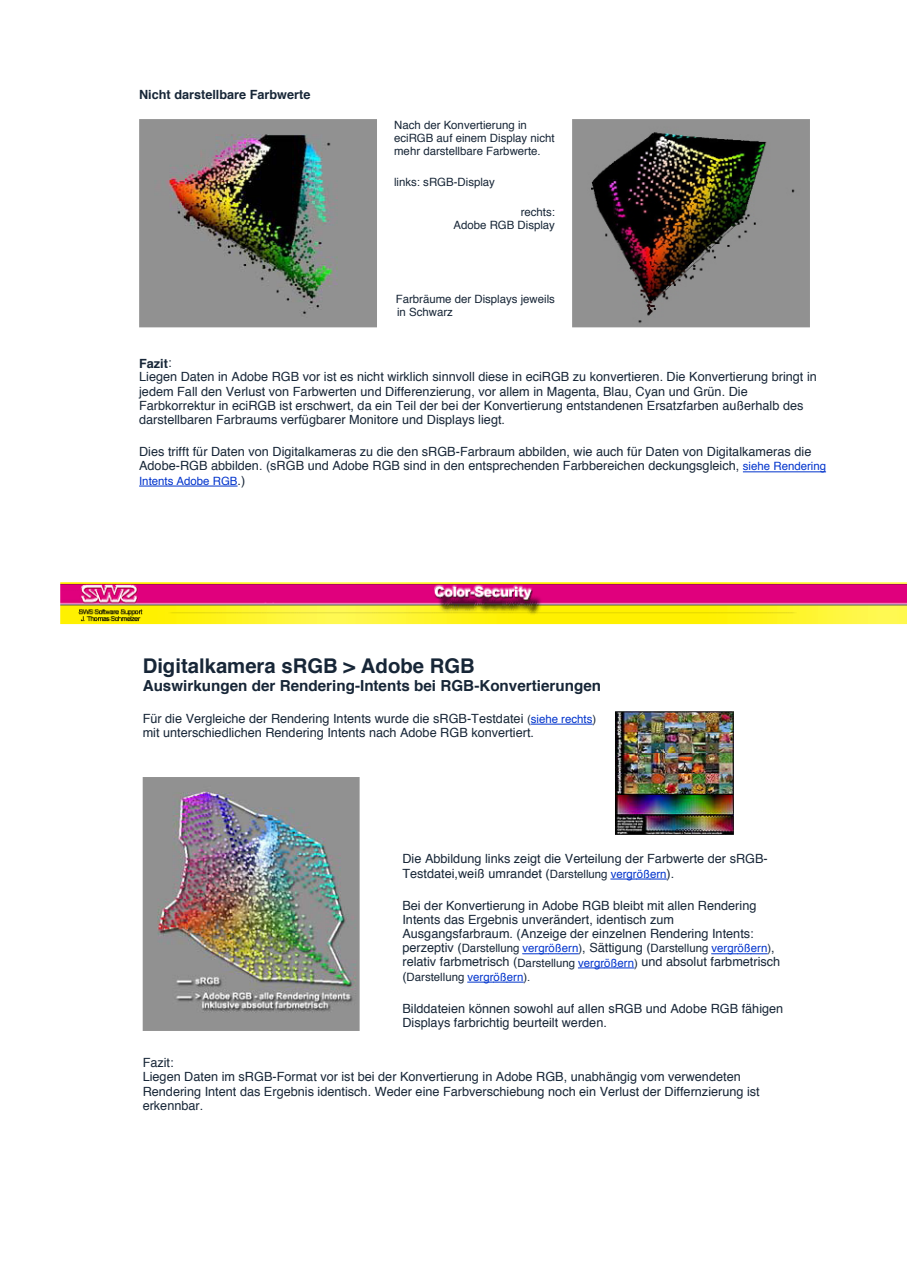
<style>
.page{position:relative;width:907px;height:1263px;background:#fff}
.page>*{position:absolute;margin:0;border:0;box-sizing:border-box;transform-origin:0 0}
.t1{font:700 20.25px "Helvetica";color:#172637}
.t2{font:700 15.15px "Helvetica";color:#172637}
.t3{font:12.75px/14.1px "Helvetica";color:#172637}
.t4{font:700 12.75px "Helvetica";color:#172637}
.t5{font:11.4px/12.8px "Helvetica";color:#172637}
.t6{font:11.4px "Helvetica";color:#03c}
.s1{font-weight:700}
.s2{font-size:11.4px;color:#03c}
.s3{font-size:12.75px;color:#172637}
.s4{font-size:11.4px}
.s5{font-size:12.75px}
.s6{color:#03c}
</style>
<div class="page">
<img style="left:139px;top:119px;width:238px;height:208px">
<img style="left:572px;top:119px;width:238px;height:208px">
<svg style="left:743px;top:472px;width:83px;height:1px"></svg>
<svg style="left:139px;top:486px;width:98px;height:1px"></svg>
<img style="left:60px;top:582px;width:847px;height:42px">
<svg style="left:531px;top:724px;width:61px;height:1px"></svg>
<img style="left:615px;top:711px;width:119px;height:124px">
<img style="left:143px;top:777px;width:216px;height:254px">
<svg style="left:610px;top:879px;width:56px;height:1px"></svg>
<svg style="left:522px;top:954px;width:56px;height:1px"></svg>
<svg style="left:711px;top:954px;width:56px;height:1px"></svg>
<svg style="left:578px;top:968px;width:56px;height:1px"></svg>
<svg style="left:467px;top:982px;width:56px;height:1px"></svg>
<p class="t4" style="left:139px;top:84px;width:173px">Nicht darstellbare Farbwerte</p>
<p class="t5" style="left:394px;top:119px;width:162px">Nach der Konvertierung in eciRGB auf einem Display nicht mehr darstellbare Farbwerte.</p>
<p class="t5" style="left:394px;top:175px;width:102px">links: sRGB-Display</p>
<p class="t5" style="left:453px;top:206px;width:103px;text-align:right">rechts:<br>Adobe RGB Display</p>
<p class="t5" style="left:396px;top:292px;width:161px">Farbräume der Displays jeweils in Schwarz</p>
<p class="t3" style="left:139px;top:356px;width:679px"><span class="s1">Fazit</span>:<br>Liegen Daten in Adobe RGB vor ist es nicht wirklich sinnvoll diese in eciRGB zu konvertieren. Die Konvertierung bringt in jedem Fall den Verlust von Farbwerten und Differenzierung, vor allem in Magenta, Blau, Cyan und Grün. Die Farbkorrektur in eciRGB ist erschwert, da ein Teil der bei der Konvertierung entstandenen Ersatzfarben außerhalb des darstellbaren Farbraums verfügbarer Monitore und Displays liegt.</p>
<p class="t3" style="left:139px;top:444px;width:688px">Dies trifft für Daten von Digitalkameras zu die den sRGB-Farbraum abbilden, wie auch für Daten von Digitalkameras die<br>Adobe-RGB abbilden. (sRGB und Adobe RGB sind in den entsprechenden Farbbereichen deckungsgleich, <span class="s2">siehe Rendering</span></p>
<p class="t6" style="left:139px;top:471px;width:108px">Intents Adobe RGB<span class="s3">.)</span></p>
<p class="t1" style="left:143px;top:648px;width:334px">Digitalkamera sRGB &gt; Adobe RGB</p>
<p class="t2" style="left:143px;top:672px;width:460px">Auswirkungen der Rendering-Intents bei RGB-Konvertierungen</p>
<p class="t3" style="left:143px;top:711px;width:455px">Für die Vergleiche der Rendering Intents wurde die sRGB-Testdatei <span class="s4">(</span><span class="s2">siehe rechts</span><span class="s4">) </span>mit unterschiedlichen Rendering Intents nach Adobe RGB konvertiert.</p>
<p class="t3" style="left:402px;top:851px;width:367px">Die Abbildung links zeigt die Verteilung der Farbwerte der sRGB-<br>Testdatei,weiß umrandet (<span class="s4">Darstellung</span> <span class="s2">vergrößern</span>).</p>
<p class="t3" style="left:402px;top:898px;width:355px">Bei der Konvertierung in Adobe RGB bleibt mit allen Rendering<br>Intents das Ergebnis unverändert, identisch zum<br>Ausgangsfarbraum. (Anzeige der einzelnen Rendering Intents:</p>
<p class="t5" style="left:402px;top:942px;width:374px"><span class="s5">perzeptiv (</span>Darstellung <span class="s6">vergrößern</span>)<span class="s5">, Sättigung (</span>Darstellung <span class="s6">vergrößern</span>)<span class="s5">,</span></p>
<p class="t3" style="left:402px;top:955px;width:379px">relativ farbmetrisch (<span class="s4">Darstellung</span> <span class="s2">vergrößern</span><span class="s4">)</span> und absolut farbmetrisch</p>
<p class="t5" style="left:402px;top:970px;width:129px"><span class="s5">(</span>Darstellung <span class="s6">vergrößern</span>).</p>
<p class="t3" style="left:402px;top:1001px;width:382px">Bilddateien können sowohl auf allen sRGB und Adobe RGB fähigen<br>Displays farbrichtig beurteilt werden.</p>
<p class="t3" style="left:143px;top:1055px;width:618px">Fazit:<br>Liegen Daten im sRGB-Format vor ist bei der Konvertierung in Adobe RGB, unabhängig vom verwendeten Rendering Intent das Ergebnis identisch. Weder eine Farbverschiebung noch ein Verlust der Differnzierung ist erkennbar.</p>
</div>
